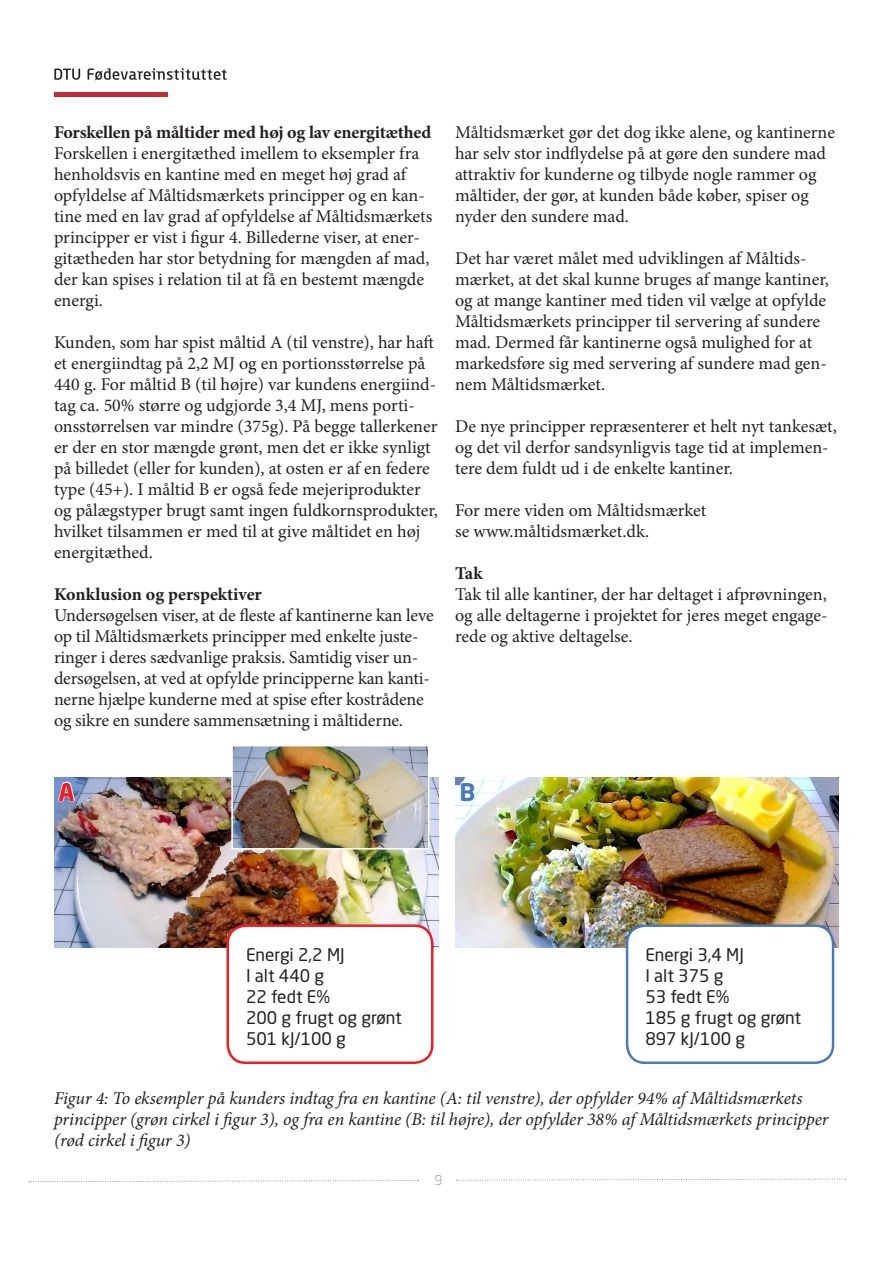
<style>
.page{position:relative;width:893px;height:1263px;background:#fff}
.page>*{position:absolute;margin:0;border:0;box-sizing:border-box;transform-origin:0 0}
.Brødtekst{font:700 24px "Neo Sans Std";color:#ee1d23}
.Brødtekst-2{font:700 24px "Neo Sans Std";color:#4a78bd}
.Brødtekst-3{font:18px/21px "Minion Pro";letter-spacing:-.005em;color:#231f20}
.Brødtekst-4{font:italic 18px/21px "Minion Pro";letter-spacing:-.005em;color:#231f20}
.mellemrubrik{font:700 18px "Minion Pro";letter-spacing:-.005em;color:#231f20}
.t1{font:17.25px "Neo Sans Std";color:#231f20}
.t2{font:300 13.5px "Neo Sans Std";color:#87898c}
</style>
<div class="page">
<div style="left:54px;top:92px;width:114px;height:5px;background:#bf2b37"></div>
<svg style="left:54px;top:68px;width:173px;height:12px"></svg>
<svg style="left:29px;top:1180px;width:389px;height:2px"></svg>
<svg style="left:456px;top:1178px;width:390px;height:3px"></svg>
<img style="left:455px;top:778px;width:384px;height:169px">
<img style="left:54px;top:778px;width:384px;height:169px">
<img style="left:234px;top:748px;width:192px;height:98px">
<div style="left:231px;top:745px;width:198px;height:104px;border:2px solid #fff"></div>
<div style="left:228px;top:926px;width:204px;height:137px;background:#fff;border-radius:18px"></div>
<div style="left:227px;top:924px;width:206px;height:140px;border:2px solid #ee1d23;border-radius:18px"></div>
<div style="left:627px;top:926px;width:206px;height:137px;background:#fff;border-radius:18px"></div>
<div style="left:626px;top:924px;width:208px;height:140px;border:2px solid #4a78bd;border-radius:18px"></div>
<svg style="left:57px;top:781px;width:19px;height:21px"></svg>
<svg style="left:460px;top:781px;width:16px;height:21px"></svg>
<p class="mellemrubrik" style="left:54px;top:120px;width:379px">Forskellen på måltider med høj og lav energitæthed</p>
<p class="Brødtekst-3" style="left:54px;top:143px;width:380px">Forskellen i energitæthed imellem to eksempler fra henholdsvis en kantine med en meget høj grad af opfyldelse af Måltidsmærkets principper og en kan&shy;tine med en lav grad af opfyldelse af Måltidsmærkets principper er vist i figur 4. Billederne viser, at ener&shy;gitætheden har stor betydning for mængden af mad, der kan spises i relation til at få en bestemt mængde energi.</p>
<p class="Brødtekst-3" style="left:54px;top:332px;width:385px">Kunden, som har spist måltid A (til venstre), har haft et energiindtag på 2,2 MJ og en portionsstørrelse på 440 g. For måltid B (til højre) var kundens energiind&shy;tag ca. 50% større og udgjorde 3,4 MJ, mens porti&shy;onsstørrelsen var mindre (375g). På begge tallerkener er der en stor mængde grønt, men det er ikke synligt på billedet (eller for kunden), at osten er af en federe type (45+). I måltid B er også fede mejeriprodukter og pålægstyper brugt samt ingen fuldkornsprodukter, hvilket tilsammen er med til at give måltidet en høj energitæthed.</p>
<p class="mellemrubrik" style="left:54px;top:582px;width:209px">Konklusion og perspektiver</p>
<p class="Brødtekst-3" style="left:54px;top:605px;width:381px">Undersøgelsen viser, at de fleste af kantinerne kan leve op til Måltidsmærkets principper med enkelte juste&shy;ringer i deres sædvanlige praksis. Samtidig viser un&shy;dersøgelsen, at ved at opfylde principperne kan kanti&shy;nerne hjælpe kunderne med at spise efter kostrådene og sikre en sundere sammensætning i måltiderne.</p>
<p class="Brødtekst-3" style="left:455px;top:122px;width:381px">Måltidsmærket gør det dog ikke alene, og kantinerne har selv stor indflydelse på at gøre den sundere mad attraktiv for kunderne og tilbyde nogle rammer og måltider, der gør, at kunden både køber, spiser og nyder den sundere mad.</p>
<p class="Brødtekst-3" style="left:455px;top:248px;width:375px">Det har været målet med udviklingen af Måltids&shy;mærket, at det skal kunne bruges af mange kantiner, og at mange kantiner med tiden vil vælge at opfylde Måltidsmærkets principper til servering af sundere mad. Dermed får kantinerne også mulighed for at markedsføre sig med servering af sundere mad gen&shy;nem Måltidsmærket.</p>
<p class="Brødtekst-3" style="left:455px;top:416px;width:383px">De nye principper repræsenterer et helt nyt tankesæt, og det vil derfor sandsynligvis tage tid at implemen&shy;tere dem fuldt ud i de enkelte kantiner.</p>
<p class="Brødtekst-3" style="left:455px;top:500px;width:253px">For mere viden om Måltidsmærket se www.måltidsmærket.dk.</p>
<p class="mellemrubrik" style="left:455px;top:561px;width:29px">Tak</p>
<p class="Brødtekst-3" style="left:455px;top:584px;width:374px;text-align:justify">Tak til alle kantiner, der har deltaget i afprøvningen, og alle deltagerne i projektet for jeres meget engage&shy;rede og aktive deltagelse.</p>
<p class="Brødtekst" style="left:58px;top:776px;width:18px">A</p>
<p class="Brødtekst-2" style="left:459px;top:776px;width:18px">B</p>
<p class="t1" style="left:246px;top:943px;width:100px">Energi 2,2 MJ</p>
<p class="t1" style="left:246px;top:964px;width:80px">I alt 440 g</p>
<p class="t1" style="left:246px;top:985px;width:86px">22 fedt E%</p>
<p class="t1" style="left:246px;top:1006px;width:157px">200 g frugt og grønt</p>
<p class="t1" style="left:246px;top:1027px;width:101px">501 kJ/100 g</p>
<p class="t1" style="left:645px;top:943px;width:100px">Energi 3,4 MJ</p>
<p class="t1" style="left:645px;top:964px;width:80px">I alt 375 g</p>
<p class="t1" style="left:645px;top:985px;width:86px">53 fedt E%</p>
<p class="t1" style="left:645px;top:1006px;width:157px">185 g frugt og grønt</p>
<p class="t1" style="left:645px;top:1027px;width:101px">897 kJ/100 g</p>
<p class="Brødtekst-4" style="left:54px;top:1088px;width:776px">Figur 4: To eksempler på kunders indtag fra en kantine (A: til venstre), der opfylder 94% af Måltidsmærkets principper (grøn cirkel i figur 3), og fra en kantine (B: til højre), der opfylder 38% af Måltidsmærkets principper (rød cirkel i figur 3)</p>
<p class="t2" style="left:435px;top:1172px;width:9px">9</p>
</div>
